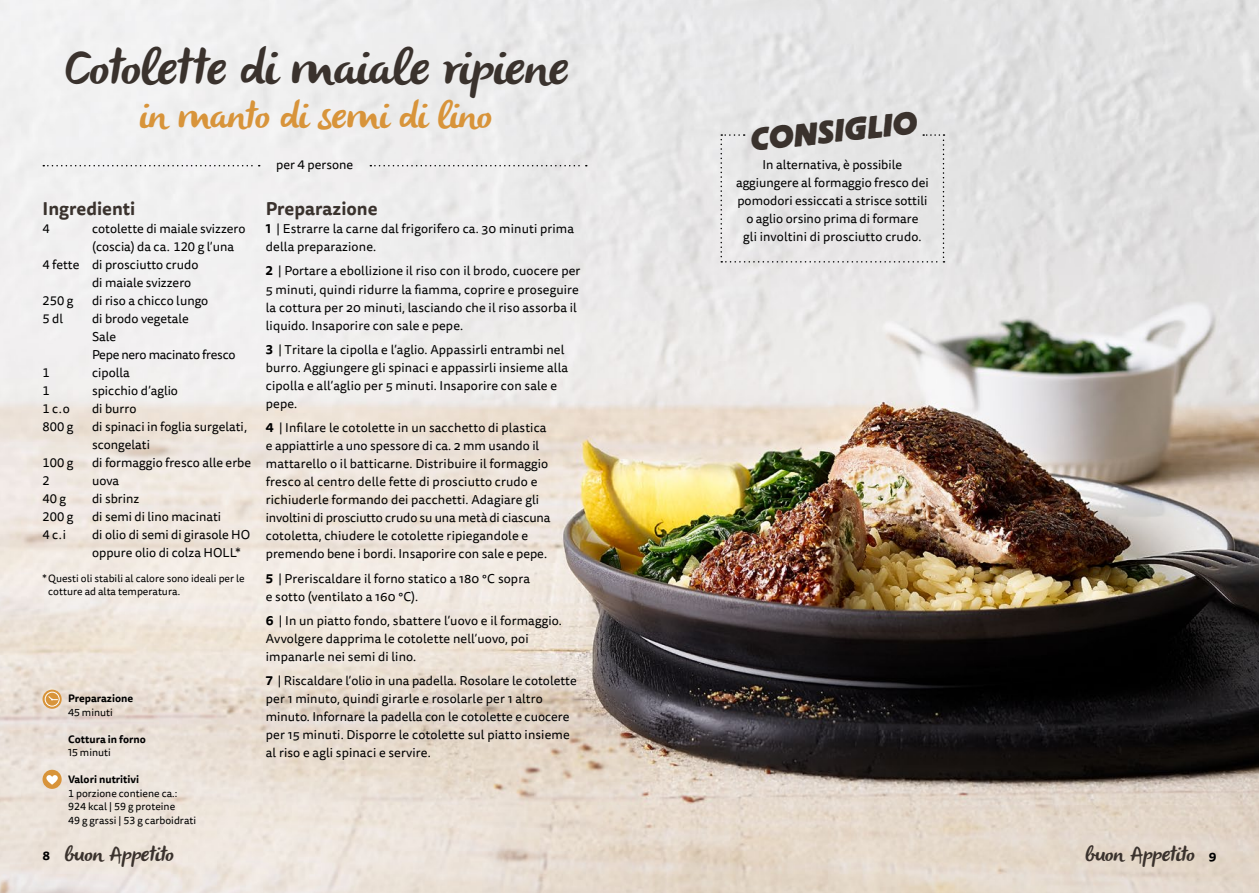
<style>
.page{position:relative;width:1259px;height:893px;background:#fff}
.page>*{position:absolute;margin:0;border:0;box-sizing:border-box;transform-origin:0 0}
.t1{font:italic 49.5px "Olivier";color:#3a322d}
.t2{font:italic 37.5px "Olivier";color:#d8943a}
.t3{font:italic 700 31.5px "Block Berthold BQ";color:#3a322d}
.t4{font:italic 21px "Olivier";color:#3a322d}
.t5{font:700 18px "Tisa Sans OT";color:#3a322d}
.t6{font:12.75px/18px "Tisa Sans OT";letter-spacing:.01em;color:#000}
.t7{font:12.75px/18px "Tisa Sans OT";letter-spacing:-.02em;color:#000}
.t8{font:700 12.75px "Tisa Sans OT";color:#000}
.t9{font:10.5px/13.5px "Tisa Sans OT";color:#000}
.t10{font:700 10.5px "Tisa Sans OT";color:#000}
.s1{font-weight:700}
</style>
<div class="page">
<img style="left:0;top:0;width:1259px;height:893px">
<svg style="left:43px;top:165px;width:217px;height:1px"></svg>
<svg style="left:370px;top:165px;width:217px;height:1px"></svg>
<svg style="left:43px;top:690px;width:19px;height:19px"></svg>
<div style="left:45px;top:692px;width:15px;height:15px;border:1px solid #fff;border-radius:50%"></div>
<svg style="left:48px;top:696px;width:10px;height:4px"></svg>
<div style="left:43px;top:770px;width:19px;height:19px;background:#d8943a;border-radius:50%"></div>
<svg style="left:46px;top:775px;width:12px;height:10px"></svg>
<div style="left:720px;top:134px;width:224px;height:129px;background:#e6e5e6"></div>
<h1 class="t1" style="left:63px;top:40px;width:517px">Cotolettedi maialeripiene</h1>
<h2 class="t2" style="left:139px;top:94px;width:353px">in manto di semi di lino</h2>
<h3 class="t5" style="left:43px;top:197px;width:94px">Ingredienti</h3>
<p class="t6" style="left:43px;top:220px;width:9px">4</p>
<p class="t6" style="left:92px;top:220px;width:155px">cotolette di maiale svizzero</p>
<p class="t6" style="left:92px;top:238px;width:144px">(coscia) da ca. 120 g l’una</p>
<p class="t6" style="left:43px;top:256px;width:157px">4 fette di prosciutto crudo</p>
<p class="t6" style="left:92px;top:274px;width:101px">di maiale svizzero</p>
<p class="t6" style="left:43px;top:292px;width:32px">250 g</p>
<p class="t6" style="left:92px;top:292px;width:118px">di riso a chicco lungo</p>
<p class="t6" style="left:43px;top:310px;width:22px">5 dl</p>
<p class="t7" style="left:92px;top:310px;width:145px">di brodo vegetale<br>Sale<br>Pepe nero macinato fresco</p>
<p class="t6" style="left:43px;top:364px;width:9px">1</p>
<p class="t6" style="left:92px;top:364px;width:39px">cipolla</p>
<p class="t6" style="left:43px;top:382px;width:9px">1</p>
<p class="t6" style="left:92px;top:382px;width:87px">spicchio d’aglio</p>
<p class="t6" style="left:43px;top:400px;width:29px">1 c.o</p>
<p class="t6" style="left:92px;top:400px;width:46px">di burro</p>
<p class="t6" style="left:43px;top:418px;width:32px">800 g</p>
<p class="t6" style="left:92px;top:418px;width:158px">di spinaci in foglia surgelati, scongelati</p>
<p class="t6" style="left:43px;top:454px;width:32px">100 g</p>
<p class="t6" style="left:92px;top:454px;width:161px">di formaggio fresco alle erbe</p>
<p class="t6" style="left:43px;top:472px;width:9px">2</p>
<p class="t6" style="left:92px;top:472px;width:29px">uova</p>
<p class="t6" style="left:43px;top:490px;width:25px">40 g</p>
<p class="t6" style="left:92px;top:490px;width:49px">di sbrinz</p>
<p class="t6" style="left:43px;top:508px;width:32px">200 g</p>
<p class="t6" style="left:92px;top:508px;width:131px">di semi di lino macinati</p>
<p class="t6" style="left:43px;top:526px;width:25px">4 c.i</p>
<p class="t6" style="left:92px;top:526px;width:160px">di olio di semi di girasole HO oppure olio di colza HOLL*</p>
<p class="t9" style="left:48px;top:572px;width:198px;text-indent:-6px">* Questi oli stabili al calore sono ideali per le cotture ad alta temperatura.</p>
<p class="t10" style="left:68px;top:692px;width:67px">Preparazione</p>
<p class="t9" style="left:68px;top:706px;width:46px">45 minuti</p>
<p class="t10" style="left:68px;top:732px;width:79px">Cottura in forno</p>
<p class="t9" style="left:68px;top:746px;width:44px">15 minuti</p>
<p class="t10" style="left:68px;top:773px;width:73px">Valori nutritivi</p>
<p class="t9" style="left:68px;top:787px;width:130px">1 porzione contiene ca.:<br>924 kcal | 59 g proteine<br>49 g grassi | 53 g carboidrati</p>
<p class="t6" style="left:276px;top:156px;width:78px">per 4 persone</p>
<h3 class="t5" style="left:266px;top:197px;width:113px">Preparazione</h3>
<p class="t6" style="left:266px;top:220px;width:310px"><span class="s1">1</span> | Estrarre la carne dal frigorifero ca. 30 minuti prima della preparazione.</p>
<p class="t6" style="left:266px;top:263px;width:316px"><span class="s1">2</span> | Portare a ebollizione il riso con il brodo, cuocere per 5 minuti, quindi ridurre la fiamma, coprire e proseguire la cottura per 20 minuti, lasciando che il riso assorba il liquido. Insaporire con sale e pepe.</p>
<p class="t6" style="left:266px;top:341px;width:304px"><span class="s1">3</span> | Tritare la cipolla e l’aglio. Appassirli entrambi nel burro. Aggiungere gli spinaci e appassirli insieme alla cipolla e all’aglio per 5 minuti. Insaporire con sale e pepe.</p>
<p class="t6" style="left:266px;top:420px;width:286px"><span class="s1">4</span> | Infilare le cotolette in un sacchetto di plastica e appiattirle a uno spessore di ca. 2 mm usando il mattarello o il batticarne. Distribuire il formaggio fresco al centro delle fette di prosciutto crudo e richiuderle formando dei pacchetti. Adagiare gli involtini di prosciutto crudo su una metà di ciascuna cotoletta, chiudere le cotolette ripiegandole e premendo bene i bordi. Insaporire con sale e pepe.</p>
<p class="t6" style="left:266px;top:570px;width:266px"><span class="s1">5</span> | Preriscaldare il forno statico a 180 °C sopra e sotto (ventilato a 160 °C).</p>
<p class="t6" style="left:266px;top:612px;width:298px"><span class="s1">6</span> | In un piatto fondo, sbattere l’uovo e il formaggio.<br>Avvolgere dapprima le cotolette nell’uovo, poi impanarle nei semi di lino.</p>
<p class="t6" style="left:266px;top:673px;width:312px"><span class="s1">7</span> | Riscaldare l’olio in una padella. Rosolare le cotolette per 1 minuto, quindi girarle e rosolarle per 1 altro minuto. Infornare la padella con le cotolette e cuocere per 15 minuti. Disporre le cotolette sul piatto insieme al riso e agli spinaci e servire.</p>
<h3 class="t3" style="left:747px;top:123px;width:170px;rotate:-6deg">CONSIGLIO</h3>
<p class="t6" style="left:736px;top:157px;width:194px;text-align:center">In alternativa, è possibile aggiungere al formaggio fresco dei pomodori essiccati a strisce sottili o aglio orsino prima di formare<br>gli involtini di prosciutto crudo.</p>
<h3 class="t4" style="left:64px;top:842px;width:111px">buo n Appetito</h3>
<h3 class="t4" style="left:1084px;top:842px;width:111px">buo n Appetito</h3>
<p class="t8" style="left:43px;top:847px;width:9px">8</p>
<p class="t8" style="left:1208px;top:847px;width:9px">9</p>
</div>
